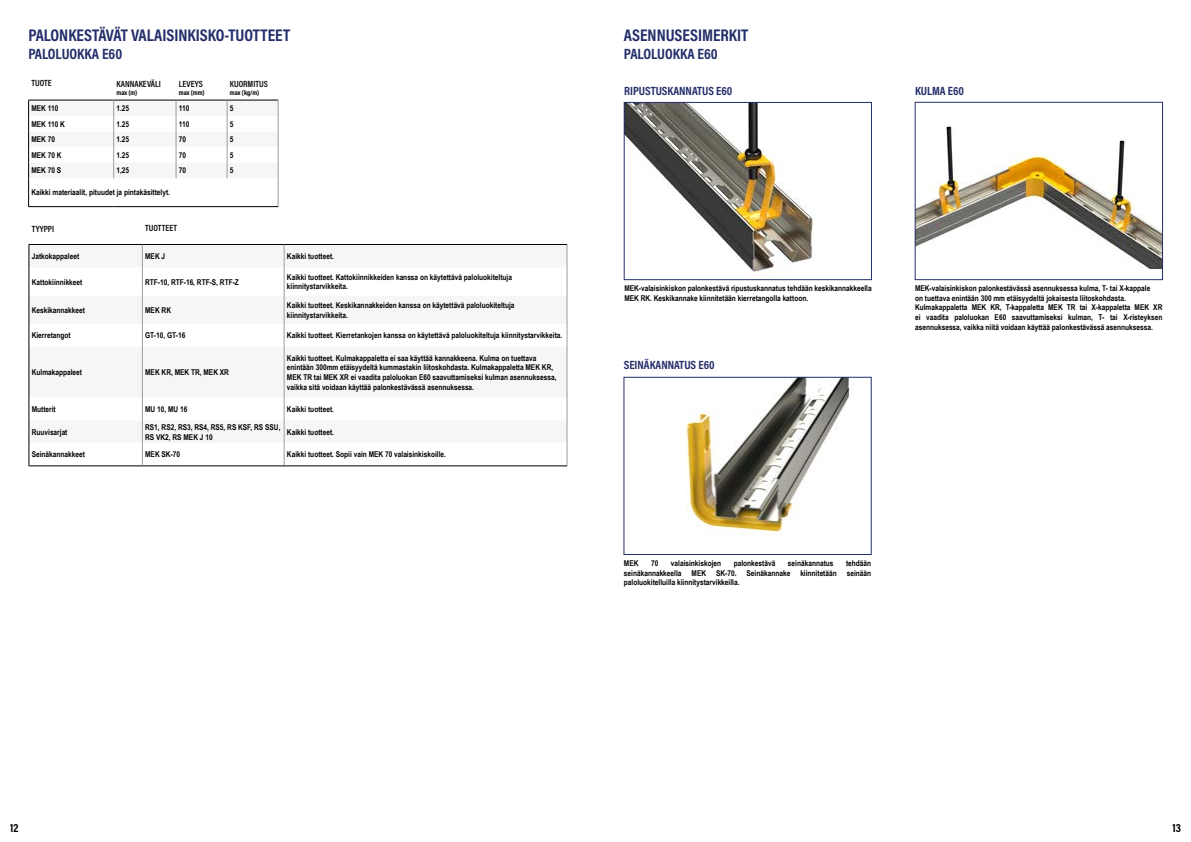
<style>
.page{position:relative;width:1191px;height:842px;background:#fff}
.page>*{position:absolute;margin:0;border:0;box-sizing:border-box;transform-origin:0 0}
.t1{font:700 17px "Acumin Pro Cond";color:#232e6a}
.t2{font:700 15px "Acumin Pro Cond";color:#232e6a}
.t3{font:700 12px "Acumin Pro Cond";color:#232e6a}
.t4{font:700 12px "Acumin Pro Cond";color:#000}
.t5{font:600 9px "Acumin Pro Cond";color:#000}
.t6{font:700 8px/9.6px "Arial Narrow";color:#000}
.t7{font:700 7px "Acumin Pro Cond";color:#000}
</style>
<div class="page">
<svg style="left:28px;top:100px;width:251px;height:106px"></svg>
<hr style="left:28px;top:206px;width:86px;height:1px;background:#000">
<hr style="left:114px;top:206px;width:62px;height:1px;background:#000">
<hr style="left:176px;top:206px;width:51px;height:1px;background:#000">
<hr style="left:227px;top:206px;width:51px;height:1px;background:#000">
<svg style="left:141px;top:245px;width:426px;height:198px;fill:#f6f6f6"></svg>
<svg style="left:29px;top:245px;width:1px;height:102px"></svg>
<hr style="left:29px;top:347px;width:1px;height:51px;background:#000">
<svg style="left:29px;top:398px;width:1px;height:68px"></svg>
<hr style="left:29px;top:244px;width:113px;height:1px;background:#000">
<hr style="left:142px;top:244px;width:142px;height:1px;background:#000">
<hr style="left:284px;top:244px;width:283px;height:1px;background:#000">
<hr style="left:142px;top:347px;width:1px;height:51px;background:#9d9d9c">
<hr style="left:284px;top:347px;width:1px;height:51px;background:#9d9d9c">
<hr style="left:567px;top:347px;width:1px;height:51px;background:#9d9d9c">
<svg style="left:142px;top:398px;width:1px;height:68px"></svg>
<svg style="left:284px;top:398px;width:1px;height:68px"></svg>
<svg style="left:567px;top:398px;width:1px;height:68px"></svg>
<svg style="left:142px;top:245px;width:1px;height:102px"></svg>
<svg style="left:284px;top:245px;width:1px;height:102px"></svg>
<svg style="left:567px;top:245px;width:1px;height:102px"></svg>
<hr style="left:29px;top:466px;width:113px;height:1px;background:#000">
<hr style="left:142px;top:466px;width:142px;height:1px;background:#000">
<hr style="left:284px;top:466px;width:283px;height:1px;background:#000">
<img style="left:917px;top:125px;width:243px;height:144px">
<div style="left:915px;top:102px;width:247px;height:178px;border:1px solid #232e6a"></div>
<img style="left:626px;top:104px;width:189px;height:172px">
<div style="left:624px;top:102px;width:247px;height:178px;border:1px solid #232e6a"></div>
<img style="left:686px;top:379px;width:166px;height:156px">
<div style="left:624px;top:377px;width:247px;height:178px;border:1px solid #232e6a"></div>
<h1 class="t1" style="left:28px;top:24px;width:263px">PALONKESTÄVÄT VALAISINKISKO-TUOTTEET</h1>
<h2 class="t2" style="left:28px;top:44px;width:95px">PALOLUOKKA E60</h2>
<p class="t5" style="left:31px;top:77px;width:22px">TUOTE</p>
<p class="t5" style="left:116px;top:78px;width:46px">KANNAKEVÄLI</p>
<p class="t7" style="left:116px;top:88px;width:22px">max (m)</p>
<p class="t5" style="left:179px;top:78px;width:26px">LEVEYS</p>
<p class="t7" style="left:179px;top:88px;width:27px">max (mm)</p>
<p class="t5" style="left:230px;top:78px;width:39px">KUORMITUS</p>
<p class="t7" style="left:230px;top:88px;width:31px">max (kg/m)</p>
<p class="t6" style="left:31px;top:103px;width:28px">MEK 110</p>
<p class="t6" style="left:116px;top:103px;width:14px">1.25</p>
<p class="t6" style="left:179px;top:103px;width:12px">110</p>
<p class="t6" style="left:230px;top:103px;width:5px">5</p>
<p class="t6" style="left:31px;top:119px;width:35px">MEK 110 K</p>
<p class="t6" style="left:116px;top:119px;width:14px">1.25</p>
<p class="t6" style="left:179px;top:119px;width:12px">110</p>
<p class="t6" style="left:230px;top:119px;width:5px">5</p>
<p class="t6" style="left:31px;top:134px;width:25px">MEK 70</p>
<p class="t6" style="left:116px;top:134px;width:14px">1.25</p>
<p class="t6" style="left:179px;top:134px;width:9px">70</p>
<p class="t6" style="left:230px;top:134px;width:5px">5</p>
<p class="t6" style="left:31px;top:150px;width:32px">MEK 70 K</p>
<p class="t6" style="left:116px;top:150px;width:14px">1.25</p>
<p class="t6" style="left:179px;top:150px;width:9px">70</p>
<p class="t6" style="left:230px;top:150px;width:5px">5</p>
<p class="t6" style="left:31px;top:165px;width:31px">MEK 70 S</p>
<p class="t6" style="left:116px;top:165px;width:14px">1,25</p>
<p class="t6" style="left:179px;top:165px;width:9px">70</p>
<p class="t6" style="left:230px;top:165px;width:5px">5</p>
<p class="t6" style="left:31px;top:187px;width:140px">Kaikki materiaalit, pituudet ja pintakäsittelyt.</p>
<p class="t5" style="left:32px;top:223px;width:24px">TYYPPI</p>
<p class="t5" style="left:145px;top:222px;width:33px">TUOTTEET</p>
<p class="t6" style="left:32px;top:251px;width:49px">Jatkokappaleet</p>
<p class="t6" style="left:145px;top:251px;width:22px">MEK J</p>
<p class="t6" style="left:287px;top:251px;width:49px">Kaikki tuotteet.</p>
<p class="t6" style="left:32px;top:276px;width:52px">Kattokiinnikkeet</p>
<p class="t6" style="left:145px;top:276px;width:95px">RTF-10, RTF-16, RTF-S, RTF-Z</p>
<p class="t6" style="left:287px;top:272px;width:226px">Kaikki tuotteet. Kattokiinnikkeiden kanssa on käytettävä paloluokiteltuja kiinnitystarvikkeita.</p>
<p class="t6" style="left:32px;top:305px;width:55px">Keskikannakkeet</p>
<p class="t6" style="left:145px;top:305px;width:27px">MEK RK</p>
<p class="t6" style="left:287px;top:300px;width:229px">Kaikki tuotteet. Keskikannakkeiden kanssa on käytettävä paloluokiteltuja kiinnitystarvikkeita.</p>
<p class="t6" style="left:32px;top:330px;width:40px">Kierretangot</p>
<p class="t6" style="left:145px;top:330px;width:42px">GT-10, GT-16</p>
<p class="t6" style="left:287px;top:330px;width:277px">Kaikki tuotteet. Kierretankojen kanssa on käytettävä paloluokiteltuja kiinnitystarvikkeita.</p>
<p class="t6" style="left:32px;top:367px;width:52px">Kulmakappaleet</p>
<p class="t6" style="left:145px;top:367px;width:85px">MEK KR, MEK TR, MEK XR</p>
<p class="t6" style="left:287px;top:353px;width:271px">Kaikki tuotteet. Kulmakappaletta ei saa käyttää kannakkeena. Kulma on tuettava enintään 300mm etäisyydeltä kummastakin liitoskohdasta. Kulmakappaletta MEK KR, MEK TR tai MEK XR ei vaadita paloluokan E60 saavuttamiseksi kulman asennuksessa, vaikka sitä voidaan käyttää palonkestävässä asennuksessa.</p>
<p class="t6" style="left:32px;top:404px;width:26px">Mutterit</p>
<p class="t6" style="left:145px;top:404px;width:44px">MU 10, MU 16</p>
<p class="t6" style="left:287px;top:404px;width:49px">Kaikki tuotteet.</p>
<p class="t6" style="left:32px;top:427px;width:37px">Ruuvisarjat</p>
<p class="t6" style="left:145px;top:422px;width:137px">RS1, RS2, RS3, RS4, RS5, RS KSF, RS SSU,<br>RS VK2, RS MEK J 10</p>
<p class="t6" style="left:287px;top:427px;width:49px">Kaikki tuotteet.</p>
<p class="t6" style="left:32px;top:449px;width:55px">Seinäkannakkeet</p>
<p class="t6" style="left:145px;top:449px;width:36px">MEK SK-70</p>
<p class="t6" style="left:287px;top:449px;width:160px">Kaikki tuotteet. Sopii vain MEK 70 valaisinkiskoille.</p>
<h1 class="t1" style="left:624px;top:24px;width:126px">ASENNUSESIMERKIT</h1>
<h2 class="t2" style="left:624px;top:44px;width:95px">PALOLUOKKA E60</h2>
<h3 class="t3" style="left:624px;top:83px;width:110px">RIPUSTUSKANNATUS E60</h3>
<h3 class="t3" style="left:915px;top:83px;width:50px">KULMA E60</h3>
<p class="t6" style="left:624px;top:283px;width:249px">MEK-valaisinkiskon palonkestävä ripustuskannatus tehdään keskikannakkeella<br>MEK RK. Keskikannake kiinnitetään kierretangolla kattoon.</p>
<h3 class="t3" style="left:624px;top:357px;width:92px">SEINÄKANNATUS E60</h3>
<p class="t6" style="left:915px;top:283px;width:249px">MEK-valaisinkiskon palonkestävässä asennuksessa kulma, T- tai X-kappale<br>on tuettava enintään 300 mm etäisyydeltä jokaisesta liitoskohdasta.<br>Kulmakappaletta MEK KR, T-kappaletta MEK TR tai X-kappaletta MEK XR ei vaadita paloluokan E60 saavuttamiseksi kulman, T- tai X-risteyksen asennuksessa, vaikka niitä voidaan käyttää palonkestävässä asennuksessa.</p>
<p class="t6" style="left:624px;top:558px;width:249px;text-align:justify;text-indent:222px">tehdään seinäkannakkeella MEK SK-70. Seinäkannake kiinnitetään seinään paloluokitelluilla kiinnitystarvikkeilla.</p>
<p class="t6" style="left:624px;top:558px;width:16px">MEK</p>
<p class="t6" style="left:651px;top:558px;width:9px">70</p>
<p class="t6" style="left:671px;top:558px;width:52px">valaisinkiskojen</p>
<p class="t6" style="left:734px;top:558px;width:43px">palonkestävä</p>
<p class="t6" style="left:788px;top:558px;width:47px">seinäkannatus</p>
<h3 class="t4" style="left:10px;top:820px;width:10px">12</h3>
<h3 class="t4" style="left:1172px;top:820px;width:10px">13</h3>
</div>
